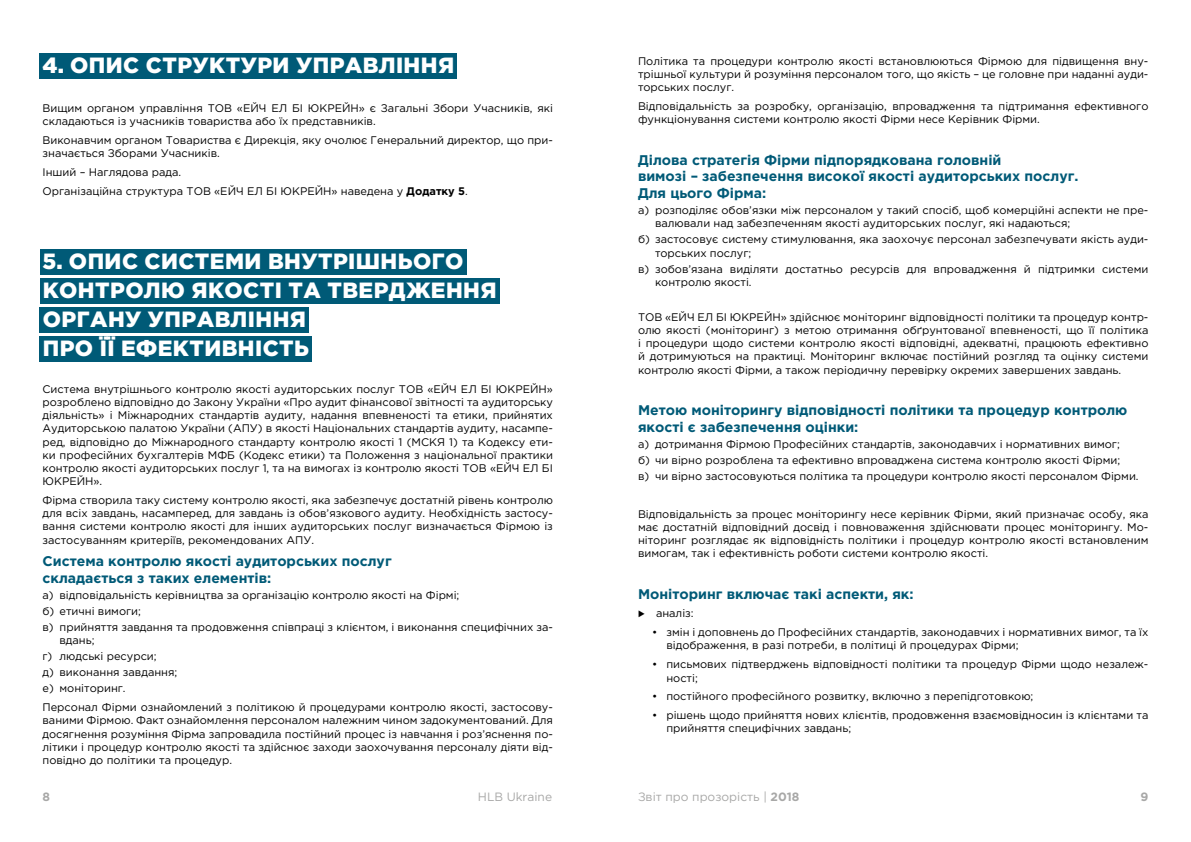
<style>
.page{position:relative;width:1191px;height:842px;background:#fff}
.page>*{position:absolute;margin:0;border:0;box-sizing:border-box;transform-origin:0 0}
.t1{font:900 22px/29.2px "Gotham Pro";letter-spacing:.02em;color:#fff}
.t2{font:700 14px/16.8px "Gotham Pro";color:#005a77}
.t3{font:12px "Gotham Pro";color:#a8a8a7}
.t4{font:700 12px "Gotham Pro";color:#a8a8a7}
.t5{font:11px/13.2px "Gotham Pro";color:#000}
.s1{font-weight:700}
.s2{font-family:"Proxima Nova Extrabld"}
</style>
<div class="page">
<div style="left:40px;top:53px;width:417px;height:25px;background:#005a77"></div>
<div style="left:40px;top:249px;width:426px;height:25px;background:#005a77"></div>
<div style="left:40px;top:278px;width:459px;height:26px;background:#005a77"></div>
<div style="left:40px;top:308px;width:269px;height:25px;background:#005a77"></div>
<div style="left:40px;top:337px;width:272px;height:25px;background:#005a77"></div>
<h1 class="t1" style="left:43px;top:50px;width:413px">4. ОПИС СТРУКТУРИ УПРАВЛІННЯ</h1>
<p class="t5" style="left:43px;top:101px;width:512px">Вищим органом управління ТОВ «ЕЙЧ ЕЛ БІ ЮКРЕЙН» є Загальні Збори Учасників, які складаються із учасників товариства або їх представників.</p>
<p class="t5" style="left:43px;top:133px;width:512px">Виконавчим органом Товариства є Дирекція, яку очолює Генеральний директор, що при&shy;значається Зборами Учасників.</p>
<p class="t5" style="left:43px;top:162px;width:427px;line-height:18.9px">Інший – Наглядова рада.<br>Організаційна структура ТОВ «ЕЙЧ ЕЛ БІ ЮКРЕЙН» наведена у <span class="s1">Додатку 5</span>.</p>
<h1 class="t1" style="left:43px;top:246px;width:455px">5. ОПИС СИСТЕМИ ВНУТРІШНЬОГО<br>КОНТРОЛЮ ЯКОСТІ ТА ТВЕРДЖЕННЯ<br>ОРГАНУ УПРАВЛІННЯ<br>ПРО ЇЇ ЕФЕКТИВНІСТЬ</h1>
<p class="t5" style="left:43px;top:382px;width:512px;text-align:justify">Система внутрішнього контролю якості аудиторських послуг ТОВ «ЕЙЧ ЕЛ БІ ЮКРЕЙН» розроблено відповідно до Закону України «Про аудит фінансової звітності та аудиторську діяльність» і Міжнародних стандартів аудиту, надання впевненості та етики, прийнятих Аудиторською палатою України (АПУ) в якості Національних стандартів аудиту, насампе&shy;ред, відповідно до Міжнародного стандарту контролю якості 1 (МСКЯ 1) та Кодексу ети&shy;ки професійних бухгалтерів МФБ (Кодекс етики) та Положення з національної практики контролю якості аудиторських послуг 1, та на вимогах із контролю якості ТОВ «ЕЙЧ ЕЛ БІ ЮКРЕЙН».</p>
<p class="t5" style="left:43px;top:493px;width:512px;text-align:justify">Фірма створила таку систему контролю якості, яка забезпечує достатній рівень контролю для всіх завдань, насамперед, для завдань із обов’язкового аудиту. Необхідність застосу&shy;вання системи контролю якості для інших аудиторських послуг визначається Фірмою із застосуванням критеріїв, рекомендованих АПУ.</p>
<p class="t2" style="left:43px;top:552px;width:351px">Система контролю якості аудиторських послуг складається з таких елементів:</p>
<p class="t5" style="left:43px;top:587px;width:512px;line-height:16px">а) відповідальність керівництва за організацію контролю якості на Фірмі;<br>б) етичні вимоги;<br>в) прийняття завдання та продовження співпраці з клієнтом, і виконання специфічних за-</p>
<p class="t5" style="left:43px;top:632px;width:136px;line-height:16px;text-indent:17px">вдань;<br>г) людські ресурси;<br>д) виконання завдання; е) моніторинг.</p>
<p class="t5" style="left:43px;top:701px;width:512px;text-align:justify">Персонал Фірми ознайомлений з політикою й процедурами контролю якості, застосову&shy;ваними Фірмою. Факт ознайомлення персоналом належним чином задокументований. Для досягнення розуміння Фірма запровадила постійний процес із навчання і роз’яснення по&shy;літики і процедур контролю якості та здійснює заходи заохочування персоналу діяти від&shy;повідно до політики та процедур.</p>
<p class="t5" style="left:638px;top:54px;width:512px;text-align:justify">Політика та процедури контролю якості встановлюються Фірмою для підвищення вну&shy;трішньої культури й розуміння персоналом того, що якість – це головне при наданні ауди&shy;торських послуг.</p>
<p class="t5" style="left:638px;top:99px;width:512px">Відповідальність за розробку, організацію, впровадження та підтримання ефективного функціонування системи контролю якості Фірми несе Керівник Фірми.</p>
<p class="t2" style="left:638px;top:151px;width:442px">Ділова стратегія Фірми підпорядкована головній<br>вимозі – забезпечення високої якості аудиторських послуг.<br>Для цього Фірма:</p>
<p class="t5" style="left:655px;top:204px;width:495px;text-indent:-17px">а) розподіляє обов’язки між персоналом у такий спосіб, щоб комерційні аспекти не пре&shy;валювали над забезпеченням якості аудиторських послуг, які надаються;</p>
<p class="t5" style="left:655px;top:233px;width:495px;text-indent:-17px">б) застосовує систему стимулювання, яка заохочує персонал забезпечувати якість ауди&shy;торських послуг;</p>
<p class="t5" style="left:655px;top:262px;width:495px;text-indent:-17px">в) зобов’язана виділяти достатньо ресурсів для впровадження й підтримки системи контролю якості.</p>
<p class="t5" style="left:638px;top:310px;width:512px;text-align:justify">ТОВ «ЕЙЧ ЕЛ БІ ЮКРЕЙН» здійснює моніторинг відповідності політики та процедур контр&shy;олю якості (моніторинг) з метою отримання обґрунтованої впевненості, що її політика і процедури щодо системи контролю якості відповідні, адекватні, працюють ефективно й дотримуються на практиці. Моніторинг включає постійний розгляд та оцінку системи контролю якості Фірми, а також періодичну перевірку окремих завершених завдань.</p>
<p class="t2" style="left:638px;top:401px;width:491px">Метою моніторингу відповідності політики та процедур контролю якості є забезпечення оцінки:</p>
<p class="t5" style="left:638px;top:436px;width:502px;line-height:16px">а) дотримання Фірмою Професійних стандартів, законодавчих і нормативних вимог;<br>б) чи вірно розроблена та ефективно впроваджена система контролю якості Фірми;<br>в) чи вірно застосовуються політика та процедури контролю якості персоналом Фірми.</p>
<p class="t5" style="left:638px;top:507px;width:512px;text-align:justify">Відповідальність за процес моніторингу несе керівник Фірми, який призначає особу, яка має достатній відповідний досвід і повноваження здійснювати процес моніторингу. Мо&shy;ніторинг розглядає як відповідність політики і процедур контролю якості встановленим вимогам, так і ефективність роботи системи контролю якості.</p>
<p class="t2" style="left:638px;top:585px;width:277px">Моніторинг включає такі аспекти, як:</p>
<p class="t5" style="left:638px;top:607px;width:57px"><span class="s2">⊲</span> аналіз:</p>
<p class="t5" style="left:666px;top:626px;width:483px;text-indent:-14px">• змін і доповнень до Професійних стандартів, законодавчих і нормативних вимог, та їх відображення, в разі потреби, в політиці й процедурах Фірми;</p>
<p class="t5" style="left:666px;top:658px;width:483px;text-indent:-14px">• письмових підтверджень відповідності політики та процедур Фірми щодо незалеж&shy;ності;</p>
<p class="t5" style="left:652px;top:690px;width:383px">• постійного професійного розвитку, включно з перепідготовкою;</p>
<p class="t5" style="left:666px;top:709px;width:483px;text-indent:-14px">• рішень щодо прийняття нових клієнтів, продовження взаємовідносин із клієнтами та прийняття специфічних завдань;</p>
<p class="t4" style="left:43px;top:790px;width:9px">8</p>
<p class="t3" style="left:478px;top:790px;width:76px">HLB Ukraine</p>
<p class="t3" style="left:638px;top:790px;width:163px">Звіт про прозорість | <span class="s1">2018</span></p>
<p class="t4" style="left:1140px;top:790px;width:9px">9</p>
</div>
